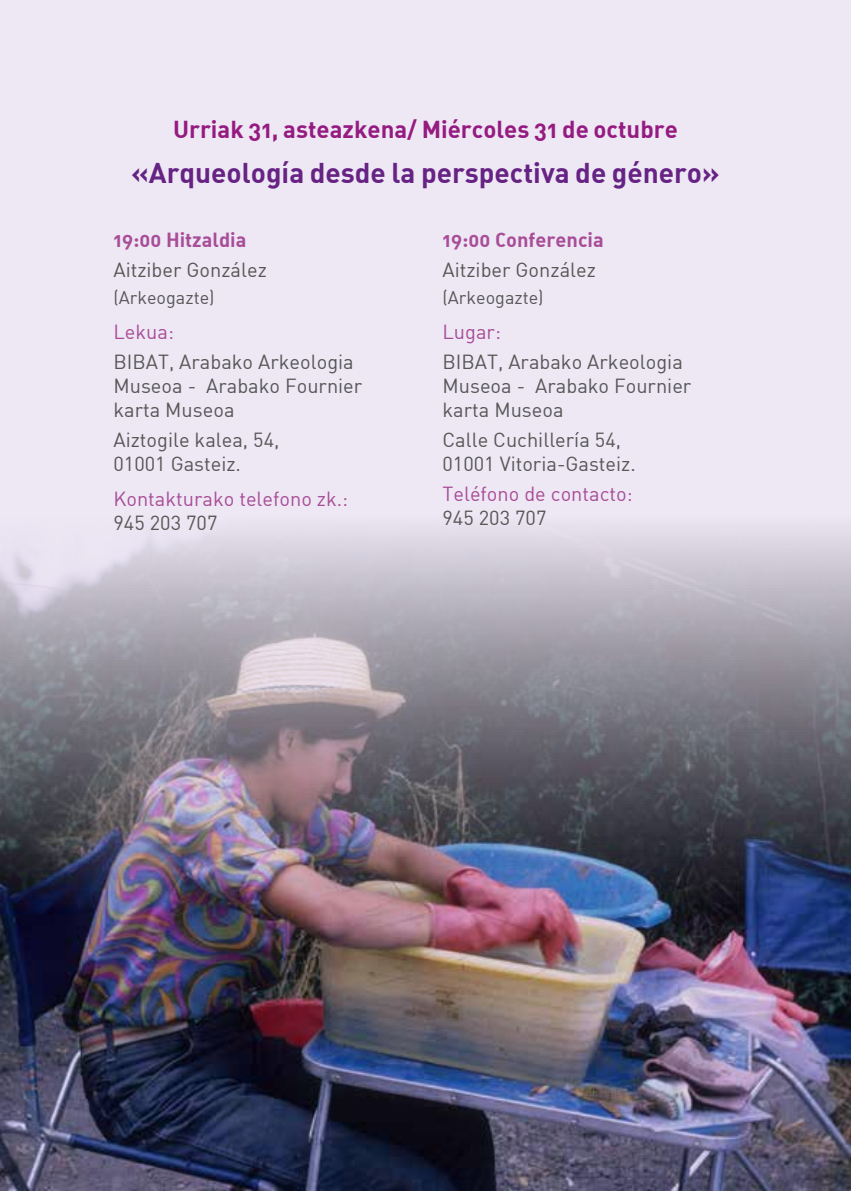
<style>
.page{position:relative;width:851px;height:1191px;background:#fff}
.page>*{position:absolute;margin:0;border:0;box-sizing:border-box;transform-origin:0 0}
.t1{font:28px "DIN Bold Alternate";color:#662383}
.t2{font:24px "DIN Bold Alternate";color:#951b81}
.t3{font:20px/24px "DIN";color:#575756}
.t4{font:20px "DIN";color:#a84d97}
.t5{font:20px "DIN Bold Alternate";color:#a84d97}
.t6{font:18px "DIN";color:#575756}
</style>
<div class="page">
<div style="left:0;top:0;width:850px;height:1191px;background:#eee8f5"></div>
<img style="left:0;top:530px;width:850px;height:661px">
<p class="t2" style="left:173px;top:113px;width:506px">Urriak 31, asteazkena/ Miércoles 31 de octubre</p>
<h1 class="t1" style="left:131px;top:154px;width:590px">«Arqueología desde la perspectiva de género»</h1>
<p class="t5" style="left:113px;top:227px;width:134px">19:00 Hitzaldia</p>
<p class="t3" style="left:113px;top:257px;width:155px">Aitziber González</p>
<p class="t6" style="left:113px;top:286px;width:103px">(Arkeogazte)</p>
<p class="t4" style="left:113px;top:320px;width:62px">Lekua:</p>
<p class="t3" style="left:113px;top:349px;width:250px">BIBAT, Arabako Arkeologia<br>Museoa - Arabako Fournier karta Museoa</p>
<p class="t3" style="left:113px;top:427px;width:167px">Aiztogile kalea, 54,<br>01001 Gasteiz.</p>
<p class="t4" style="left:113px;top:486px;width:236px">Kontakturako telefono zk.:</p>
<p class="t3" style="left:113px;top:510px;width:105px">945 203 707</p>
<p class="t5" style="left:442px;top:227px;width:163px">19:00 Conferencia</p>
<p class="t3" style="left:442px;top:257px;width:155px">Aitziber González</p>
<p class="t6" style="left:442px;top:286px;width:103px">(Arkeogazte)</p>
<p class="t4" style="left:442px;top:320px;width:60px">Lugar:</p>
<p class="t3" style="left:442px;top:349px;width:250px">BIBAT, Arabako Arkeologia<br>Museoa - Arabako Fournier karta Museoa</p>
<p class="t3" style="left:442px;top:427px;width:195px">Calle Cuchillería 54,<br>01001 Vitoria-Gasteiz.</p>
<p class="t4" style="left:442px;top:481px;width:192px">Teléfono de contacto:</p>
<p class="t3" style="left:442px;top:505px;width:105px">945 203 707</p>
</div>
